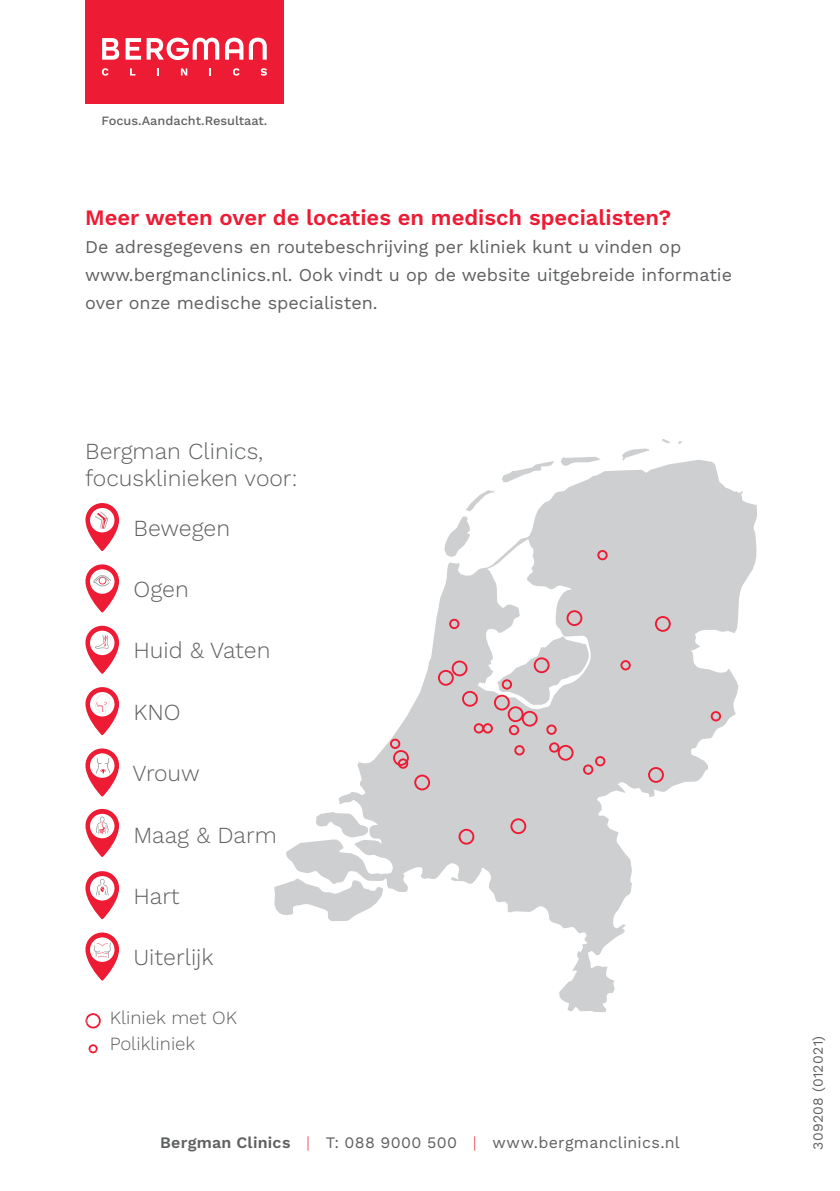
<style>
.page{position:relative;width:840px;height:1191px;background:#fff}
.page>*{position:absolute;margin:0;border:0;box-sizing:border-box;transform-origin:0 0}
.t1{font:300 23px/27.6px "Work Sans";color:#5f6062}
.t2{font:600 22px "Work Sans";color:#ed1b34}
.t3{font:300 18.6px/26.6px "Work Sans";color:#5f6062}
.t4{font:18px/28px "Work Sans";color:#5f6062}
.t5{font:16px "Work Sans";letter-spacing:.02em;color:#5f6062}
.t6{font:14px "Work Sans";letter-spacing:.025em;color:#5f6062}
.t7{font:500 12.8px "Work Sans";color:#5f6062}
.s1{font-weight:600}
.s2{font-weight:300;color:#ed1b34}
</style>
<div class="page">
<div style="left:85px;top:0;width:198px;height:103px;background:#ed1b34"></div>
<svg style="left:102px;top:38px;width:17px;height:22px"></svg>
<svg style="left:125px;top:38px;width:94px;height:22px"></svg>
<svg style="left:225px;top:38px;width:18px;height:22px"></svg>
<svg style="left:249px;top:38px;width:17px;height:22px"></svg>
<svg style="left:102px;top:68px;width:6px;height:8px"></svg>
<svg style="left:130px;top:68px;width:5px;height:7px"></svg>
<svg style="left:157px;top:68px;width:2px;height:8px"></svg>
<svg style="left:181px;top:68px;width:6px;height:7px"></svg>
<svg style="left:209px;top:68px;width:2px;height:8px"></svg>
<svg style="left:233px;top:68px;width:6px;height:8px"></svg>
<svg style="left:260px;top:68px;width:7px;height:8px"></svg>
<svg style="left:85px;top:1013px;width:16px;height:15px"></svg>
<svg style="left:88px;top:1044px;width:10px;height:9px"></svg>
<svg style="left:85px;top:503px;width:34px;height:48px"></svg>
<svg style="left:85px;top:564px;width:34px;height:48px"></svg>
<svg style="left:85px;top:626px;width:34px;height:48px"></svg>
<svg style="left:85px;top:687px;width:34px;height:48px"></svg>
<svg style="left:85px;top:748px;width:34px;height:48px"></svg>
<svg style="left:85px;top:809px;width:34px;height:48px"></svg>
<svg style="left:85px;top:871px;width:34px;height:48px"></svg>
<svg style="left:85px;top:932px;width:34px;height:48px"></svg>
<svg style="left:274px;top:439px;width:482px;height:573px"></svg>
<div style="left:493px;top:694px;width:16px;height:16px;border:2px solid #ed1b34;border-radius:50%"></div>
<div style="left:462px;top:691px;width:15px;height:15px;border:2px solid #ed1b34;border-radius:50%"></div>
<div style="left:566px;top:610px;width:16px;height:16px;border:2px solid #ed1b34;border-radius:50%"></div>
<div style="left:414px;top:774px;width:16px;height:16px;border:2px solid #ed1b34;border-radius:50%"></div>
<div style="left:458px;top:829px;width:16px;height:15px;border:2px solid #ed1b34;border-radius:50%"></div>
<div style="left:557px;top:745px;width:16px;height:15px;border:2px solid #ed1b34;border-radius:50%"></div>
<div style="left:437px;top:670px;width:16px;height:15px;border:2px solid #ed1b34;border-radius:50%"></div>
<div style="left:451px;top:660px;width:16px;height:16px;border:2px solid #ed1b34;border-radius:50%"></div>
<div style="left:507px;top:706px;width:16px;height:16px;border:2px solid #ed1b34;border-radius:50%"></div>
<div style="left:521px;top:711px;width:16px;height:15px;border:2px solid #ed1b34;border-radius:50%"></div>
<div style="left:533px;top:657px;width:16px;height:16px;border:2px solid #ed1b34;border-radius:50%"></div>
<div style="left:654px;top:616px;width:16px;height:16px;border:2px solid #ed1b34;border-radius:50%"></div>
<div style="left:647px;top:767px;width:16px;height:16px;border:2px solid #ed1b34;border-radius:50%"></div>
<div style="left:449px;top:619px;width:10px;height:10px;border:2px solid #ed1b34;border-radius:50%"></div>
<div style="left:620px;top:660px;width:10px;height:10px;border:2px solid #ed1b34;border-radius:50%"></div>
<div style="left:594px;top:756px;width:11px;height:10px;border:2px solid #ed1b34;border-radius:50%"></div>
<div style="left:548px;top:742px;width:11px;height:10px;border:2px solid #ed1b34;border-radius:50%"></div>
<div style="left:546px;top:724px;width:10px;height:11px;border:2px solid #ed1b34;border-radius:50%"></div>
<div style="left:501px;top:679px;width:11px;height:10px;border:2px solid #ed1b34;border-radius:50%"></div>
<div style="left:514px;top:745px;width:10px;height:10px;border:2px solid #ed1b34;border-radius:50%"></div>
<div style="left:473px;top:723px;width:11px;height:10px;border:2px solid #ed1b34;border-radius:50%"></div>
<div style="left:508px;top:725px;width:11px;height:10px;border:2px solid #ed1b34;border-radius:50%"></div>
<div style="left:482px;top:723px;width:10px;height:10px;border:2px solid #ed1b34;border-radius:50%"></div>
<div style="left:597px;top:550px;width:10px;height:10px;border:2px solid #ed1b34;border-radius:50%"></div>
<div style="left:710px;top:711px;width:10px;height:10px;border:2px solid #ed1b34;border-radius:50%"></div>
<div style="left:582px;top:764px;width:11px;height:10px;border:2px solid #ed1b34;border-radius:50%"></div>
<div style="left:398px;top:758px;width:10px;height:10px;border:2px solid #ed1b34;border-radius:50%"></div>
<div style="left:393px;top:750px;width:15px;height:16px;border:2px solid #ed1b34;border-radius:50%"></div>
<div style="left:510px;top:818px;width:16px;height:16px;border:2px solid #ed1b34;border-radius:50%"></div>
<div style="left:390px;top:738px;width:10px;height:11px;border:2px solid #ed1b34;border-radius:50%"></div>
<p class="t7" style="left:101px;top:113px;width:167px">Focus.Aandacht.Resultaat.</p>
<p class="t2" style="left:85px;top:209px;width:587px">Meer weten over de locaties en medisch specialisten?</p>
<p class="t4" style="left:85px;top:234px;width:648px">De adresgegevens en route beschrijving per kliniek kunt u vinden op www.bergmanclinics.nl. Ook vindt u op de website uitgebreide informatie over onze medische specialisten.</p>
<p class="t1" style="left:85px;top:438px;width:214px">Bergman Clinics, focusklinieken voor:</p>
<p class="t1" style="left:133px;top:516px;width:98px">Bewegen</p>
<p class="t1" style="left:133px;top:577px;width:57px">Ogen</p>
<p class="t1" style="left:133px;top:638px;width:138px">Huid &amp; Vaten</p>
<p class="t1" style="left:133px;top:700px;width:49px">KNO</p>
<p class="t1" style="left:132px;top:761px;width:69px">Vrouw</p>
<p class="t1" style="left:133px;top:822px;width:145px">Maag &amp; Darm</p>
<p class="t1" style="left:133px;top:884px;width:47px">Hart</p>
<p class="t1" style="left:133px;top:945px;width:82px">Uiterlijk</p>
<p class="t3" style="left:110px;top:1005px;width:129px">Kliniek met OK<br>Polikliniek</p>
<p class="t5" style="left:160px;top:1136px;width:521px"><span class="s1">Bergman Clinics</span> <span class="s2">|</span> T: 088 9000 500 <span class="s2">|</span> www.bergmanclinics.nl</p>
<p class="t6" style="left:812px;top:1149px;width:115px;rotate:-90deg">309208 (012021)</p>
</div>
